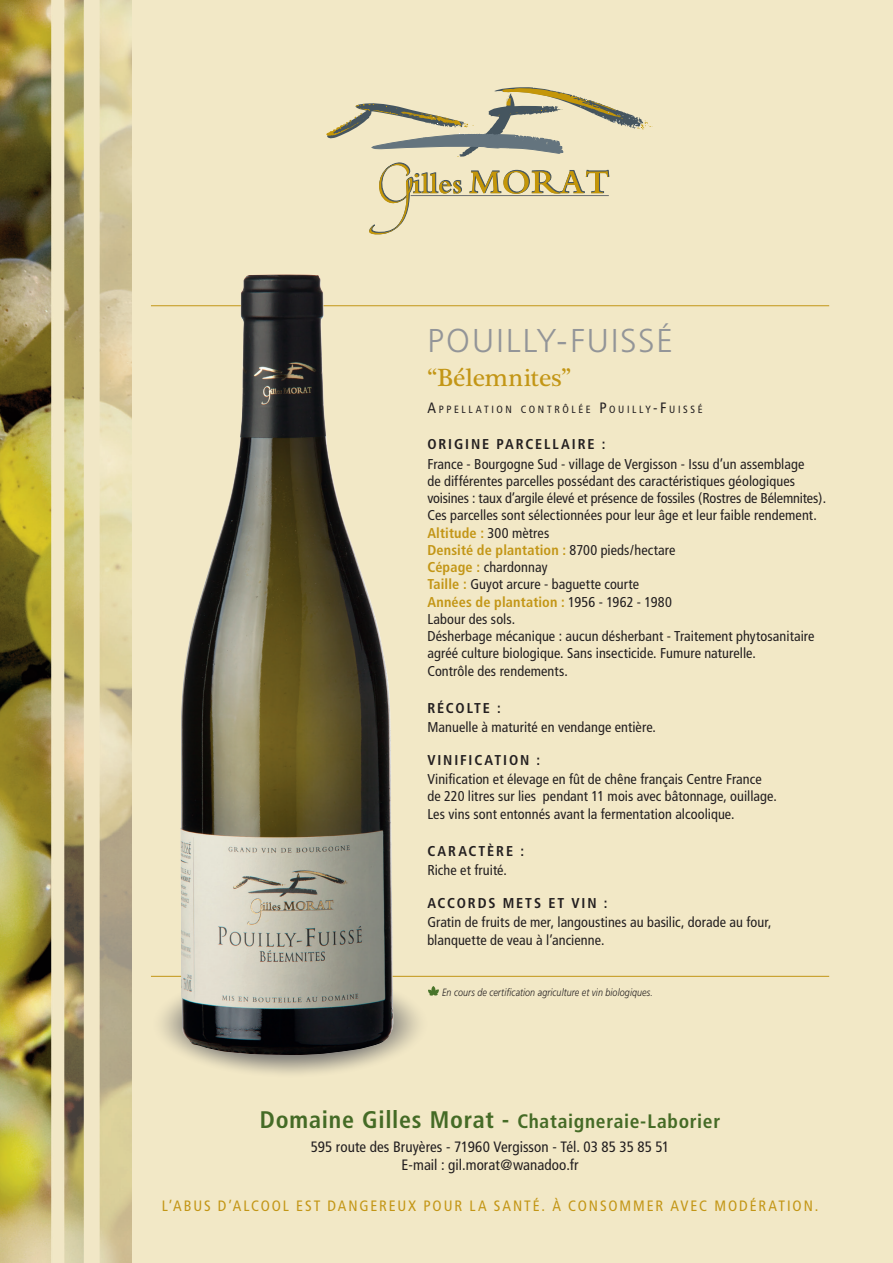
<style>
.page{position:relative;width:893px;height:1263px;background:#f2e8c6}
.page>*{position:absolute;margin:0;border:0;box-sizing:border-box;transform-origin:0 0}
.t1{font:300 33px "Frutiger";letter-spacing:.06em;color:#939598}
.t2{font:25.5px "Plantagenet Cherokee";letter-spacing:-.01em;color:#c39616}
.t3{font:700 condensed 19.5px "Frutiger";letter-spacing:.035em;color:#456b26}
.t4{font:condensed 15px/18px "Frutiger";letter-spacing:.005em;color:#231f20;text-align:center}
.t5{font:condensed 15px "Frutiger";letter-spacing:.125em;color:#c39616}
.t6{font:condensed 14.25px/17.2px "Frutiger";letter-spacing:.005em;color:#231f20}
.t7{font:700 condensed 14.25px "Frutiger";letter-spacing:.13em;color:#231f20}
.t8{font:italic 300 10.5px "Frutiger";letter-spacing:.01em;color:#231f20;scale:.85 1}
.t9{font:condensed 10.5px "Frutiger";letter-spacing:.25em;color:#231f20}
.s1{font-size:15px}
.s2{font-weight:700;color:#c39616}
.s3{font-size:24px}
</style>
<div class="page">
<img style="left:0;top:0;width:132px;height:1263px">
<svg style="left:326px;top:87px;width:327px;height:148px"></svg>
<hr style="left:151px;top:305px;width:678px;height:1px;background:#c39616">
<svg style="left:428px;top:986px;width:11px;height:10px"></svg>
<svg style="left:151px;top:969px;width:278px;height:109px"></svg>
<hr style="left:151px;top:976px;width:678px;height:1px;background:#c39616">
<img style="left:180px;top:275px;width:214px;height:780px">
<h1 class="t1" style="left:427px;top:322px;width:247px">POUILLY-FUISSÉ</h1>
<h2 class="t2" style="left:427px;top:363px;width:145px">“Bélemnites”</h2>
<p class="t9" style="left:427px;top:403px;width:277px"><span class="s1">A</span>PPELLATION CONTRÔLÉE <span class="s1">P</span> OUILLY<span class="s1">-F</span>UISSÉ</p>
<p class="t7" style="left:427px;top:436px;width:180px">ORIGINE PARCELLAIRE :</p>
<p class="t6" style="left:427px;top:455px;width:400px">France - Bourgogne Sud - village de Vergisson - Issu d’un assemblage<br>de différentes parcelles possédant des caractéristiques géologiques voisines : taux d’argile élevé et présence de fossiles (Rostres de Bélemnites).<br>Ces parcelles sont sélectionnées pour leur âge et leur faible rendement.<br><span class="s2">Altitude :</span> 300 mètres<br><span class="s2">Densité de plantation :</span> 8700 pieds/hectare<br><span class="s2">Cépage :</span> chardonnay<br><span class="s2">Taille :</span> Guyot arcure - baguette courte<br><span class="s2">Années de plantation :</span> 1956 - 1962 - 1980<br>Labour des sols.<br>Désherbage mécanique : aucun désherbant - Traitement phytosanitaire agréé culture biologique. Sans insecticide. Fumure naturelle.<br>Contrôle des rendements.</p>
<p class="t7" style="left:427px;top:699px;width:75px">RÉCOLTE :</p>
<p class="t6" style="left:427px;top:719px;width:230px">Manuelle à maturité en vendange entière.</p>
<p class="t7" style="left:427px;top:751px;width:114px">VINIFICATION :</p>
<p class="t6" style="left:427px;top:771px;width:351px">Vinification et élevage en fût de chêne français Centre France de 220 litres sur lies pendant 11 mois avec bâtonnage, ouillage.<br>Les vins sont entonnés avant la fermentation alcoolique.</p>
<p class="t7" style="left:427px;top:842px;width:98px">CARACTÈRE :</p>
<p class="t6" style="left:427px;top:862px;width:81px">Riche et fruité.</p>
<p class="t7" style="left:427px;top:894px;width:182px">ACCORDS METS ET VIN :</p>
<p class="t6" style="left:427px;top:914px;width:346px">Gratin de fruits de mer, langoustines au basilic, dorade au four, blanquette de veau à l’ancienne.</p>
<p class="t8" style="left:442px;top:986px;width:249px">En cours de certification agriculture et vin biologiques.</p>
<h3 class="t3" style="left:260px;top:1109px;width:462px"><span class="s3">Domaine Gilles Morat -</span> Chataigneraie-Laborier</h3>
<p class="t4" style="left:311px;top:1138px;width:360px">595 route des Bruyères - 71960 Vergisson - Tél. 03 85 35 85 51<br>E-mail : gil.morat@wanadoo.fr</p>
<p class="t5" style="left:162px;top:1197px;width:658px">L’ABUS D’ALCOOL EST DANGEREUX POUR LA SANTÉ. À CONSOMMER AVEC MODÉRATION.</p>
</div>
